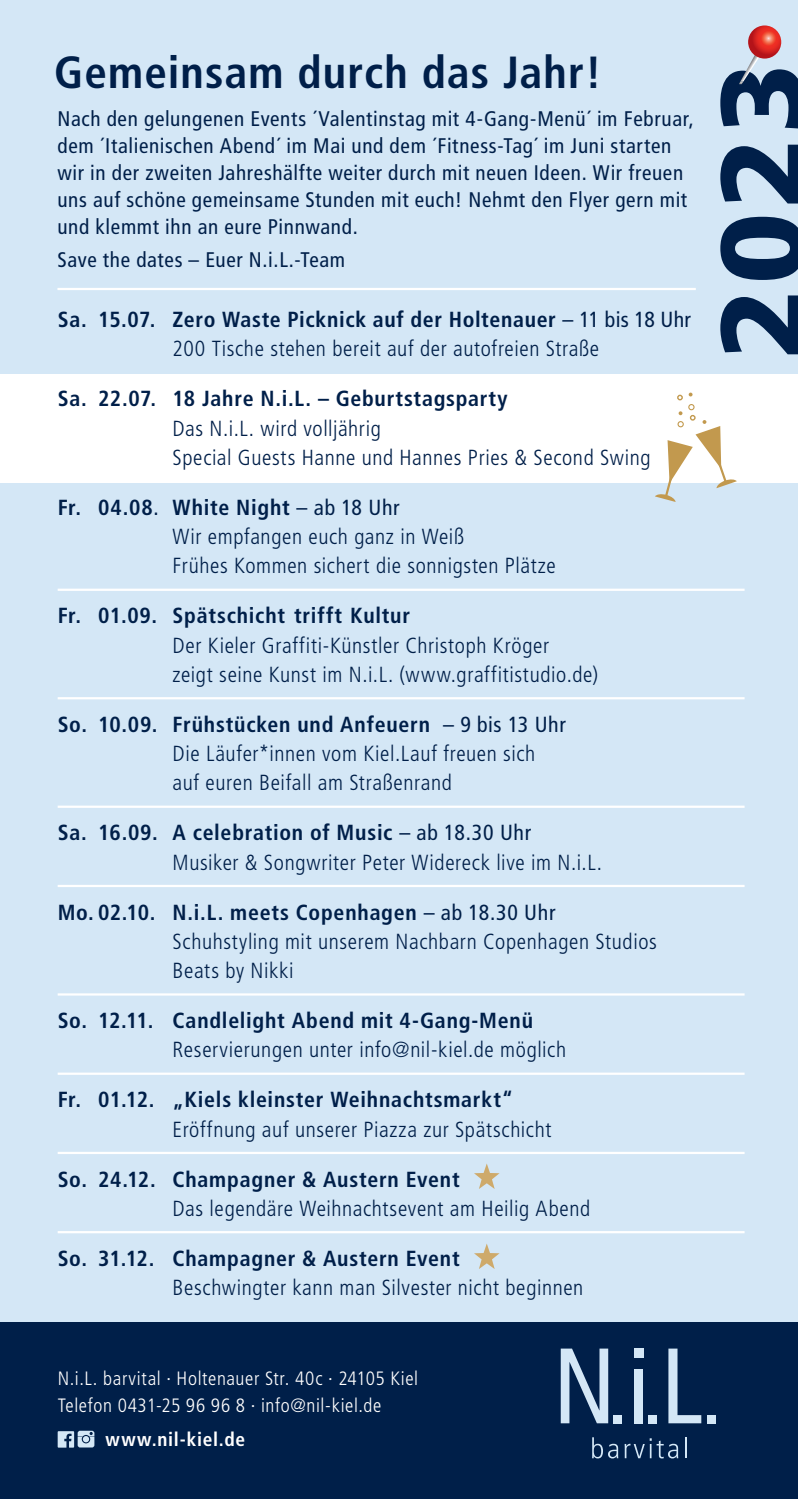
<style>
.page{position:relative;width:798px;height:1499px;background:#fff}
.page>*{position:absolute;margin:0;border:0;box-sizing:border-box;transform-origin:0 0}
.t1{font:700 condensed 45px "Frutiger LT Std";letter-spacing:.025em;color:#001f49}
.t2{font:300 condensed 21.82px/29.2px "Frutiger LT Std";letter-spacing:.025em;color:#001f49}
.t3{font:700 condensed 21.82px "Frutiger LT Std";letter-spacing:.035em;color:#001f49}
.t4{font:condensed 21.15px/27px "Frutiger LT Std";letter-spacing:.03em;color:#001f49}
.t5{font:300 condensed 19.35px/27.2px "Frutiger LT Std";letter-spacing:.03em;color:#fff}
.t6{font:700 condensed 19.35px "Frutiger LT Std";letter-spacing:.04em;color:#fff}
.s1{font-weight:700}
.s2{font-weight:400}
</style>
<div class="page">
<div style="left:0;top:0;width:797px;height:1499px;background:#d4e7f6"></div>
<div style="left:0;top:1322px;width:797px;height:177px;background:#001f49"></div>
<svg style="left:592px;top:1437px;width:26px;height:21px"></svg>
<svg style="left:624px;top:1438px;width:54px;height:20px"></svg>
<hr style="left:684px;top:1437px;width:2px;height:21px;background:#d4e7f6">
<svg style="left:560px;top:1348px;width:48px;height:75px"></svg>
<div style="left:613px;top:1415px;width:8px;height:8px;background:#d4e7f6"></div>
<div style="left:633px;top:1348px;width:10px;height:10px;background:#d4e7f6"></div>
<div style="left:633px;top:1369px;width:9px;height:54px;background:#d4e7f6"></div>
<div style="left:648px;top:1415px;width:8px;height:8px;background:#d4e7f6"></div>
<svg style="left:668px;top:1348px;width:33px;height:75px"></svg>
<div style="left:706px;top:1415px;width:8px;height:8px;background:#d4e7f6"></div>
<svg style="left:58px;top:1431px;width:36px;height:16px"></svg>
<hr style="left:57px;top:288px;width:638px;height:2px;background:#fff">
<div style="left:0;top:374px;width:797px;height:108px;background:#fff"></div>
<hr style="left:58px;top:589px;width:686px;height:2px;background:#fff">
<hr style="left:58px;top:697px;width:686px;height:2px;background:#fff">
<hr style="left:58px;top:806px;width:686px;height:2px;background:#fff">
<hr style="left:58px;top:885px;width:686px;height:2px;background:#fff">
<hr style="left:58px;top:993px;width:686px;height:2px;background:#fff">
<hr style="left:58px;top:1072px;width:686px;height:3px;background:#fff">
<hr style="left:58px;top:1152px;width:686px;height:2px;background:#fff">
<hr style="left:58px;top:1231px;width:686px;height:2px;background:#fff">
<svg style="left:474px;top:1163px;width:25px;height:26px"></svg>
<svg style="left:654px;top:393px;width:82px;height:109px"></svg>
<svg style="left:474px;top:1244px;width:25px;height:25px"></svg>
<svg style="left:747px;top:25px;width:34px;height:34px"></svg>
<svg style="left:720px;top:50px;width:77px;height:304px"></svg>
<h1 class="t1" style="left:54px;top:46px;width:549px">Gemeinsam durch das Jahr!</h1>
<p class="t4" style="left:57px;top:105px;width:637px">Nach den gelungenen Events ´Valentinstag mit 4-Gang-Menü´ im Februar, dem ´Italienischen Abend´ im Mai und dem ´Fitness-Tag´ im Juni starten wir in der zweiten Jahreshälfte weiter durch mit neuen Ideen. Wir freuen uns auf schöne gemeinsame Stunden mit euch! Nehmt den Flyer gern mit und klemmt ihn an eure Pinnwand.</p>
<p class="t4" style="left:57px;top:247px;width:289px">Save the dates – Euer N.i.L.-Team</p>
<p class="t2" style="left:172px;top:305px;width:519px;text-indent:-115px"><span class="s1">Sa. 15.07. Zero Waste Picknick auf der Holtenauer</span> <span class="s2">– 11 bis 18 Uhr<br></span>200 Tische stehen bereit auf der autofreien Straße</p>
<p class="t3" style="left:58px;top:386px;width:451px">Sa. 22.07. 18 Jahre N.i.L. – Geburtstagsparty</p>
<p class="t2" style="left:172px;top:414px;width:479px">Das N.i.L. wird volljährig<br>Special Guests Hanne und Hannes Pries &amp; Second Swing</p>
<p class="t2" style="left:172px;top:493px;width:384px;text-indent:-115px"><span class="s1">Fr. 04.08</span><span class="s2">.</span> <span class="s1">White Night</span> <span class="s2">– ab 18 Uhr<br></span>Wir empfangen euch ganz in Weiß<br>Frühes Kommen sichert die sonnigsten Plätze</p>
<p class="t3" style="left:58px;top:603px;width:354px">Fr. 01.09. Spätschicht trifft Kultur</p>
<p class="t2" style="left:172px;top:631px;width:427px">Der Kieler Graffiti-Künstler Christoph Kröger<br>zeigt seine Kunst im N.i.L. (www.graffitistudio.de)</p>
<p class="t2" style="left:172px;top:710px;width:394px;text-indent:-115px"><span class="s1">So. 10.09. Frühstücken und Anfeuern</span> <span class="s2">– 9 bis 13 Uhr<br></span>Die Läufer*innen vom Kiel.Lauf freuen sich auf euren Beifall am Straßenrand</p>
<p class="t2" style="left:172px;top:818px;width:431px;text-indent:-115px"><span class="s1">Sa. 16.09. A celebration of Music</span> <span class="s2">– ab 18.30 Uhr<br></span>Musiker &amp; Songwriter Peter Widereck live im N.i.L.</p>
<p class="t2" style="left:172px;top:898px;width:485px;text-indent:-115px"><span class="s1">Mo. 02.10. N.i.L. meets Copenhagen</span> <span class="s2">– ab 18.30 Uhr<br></span>Schuhstyling mit unserem Nachbarn Copenhagen Studios<br>Beats by Nikki</p>
<p class="t3" style="left:58px;top:1007px;width:476px">So. 12.11. Candlelight Abend mit 4-Gang-Menü</p>
<p class="t2" style="left:172px;top:1035px;width:395px">Reservierungen unter info@nil-kiel.de möglich</p>
<p class="t3" style="left:58px;top:1087px;width:457px">Fr. 01.12. „Kiels kleinster Weihnachtsmarkt“</p>
<p class="t2" style="left:172px;top:1115px;width:380px">Eröffnung auf unserer Piazza zur Spätschicht</p>
<p class="t3" style="left:58px;top:1166px;width:403px">So. 24.12. Champagner &amp; Austern Event</p>
<p class="t2" style="left:172px;top:1194px;width:419px">Das legendäre Weihnachtsevent am Heilig Abend</p>
<p class="t3" style="left:58px;top:1245px;width:403px">So. 31.12. Champagner &amp; Austern Event</p>
<p class="t2" style="left:172px;top:1273px;width:412px">Beschwingter kann man Silvester nicht beginnen</p>
<p class="t5" style="left:58px;top:1365px;width:362px">N.i.L. barvital · Holtenauer Str. 40c · 24105 Kiel<br>Telefon 0431-25 96 96 8 · info@nil-kiel.de</p>
<p class="t6" style="left:105px;top:1428px;width:141px">www.nil-kiel.de</p>
</div>
